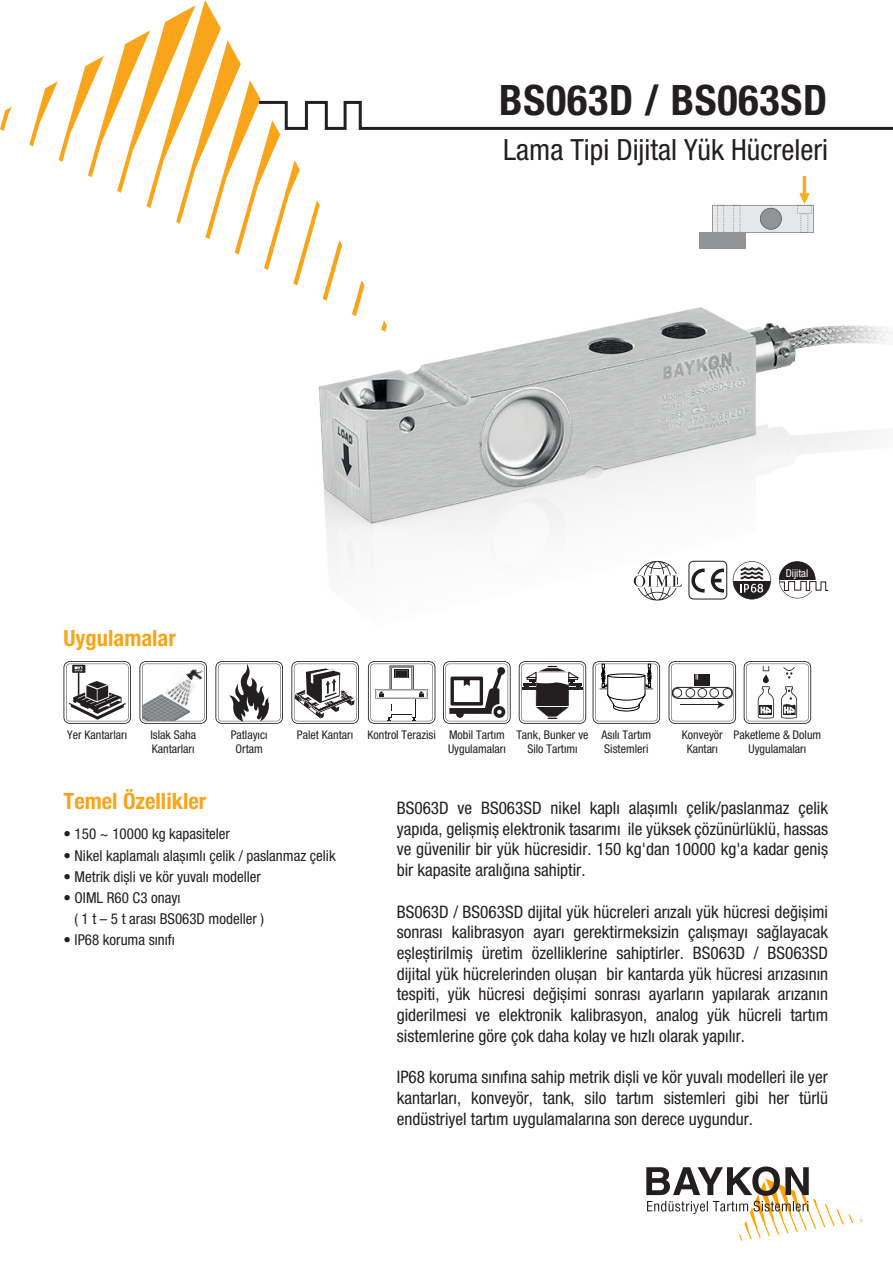
<style>
.page{position:relative;width:893px;height:1263px;background:#fff}
.page>*{position:absolute;margin:0;border:0;box-sizing:border-box;transform-origin:0 0}
.t1{font:700 condensed 42px "Helvetica Neue LT Pro";letter-spacing:.02em;color:#231f20}
.t2{font:condensed 29.25px "Helvetica Neue LT Pro";color:#231f20}
.t3{font:700 condensed 22.5px "Helvetica Neue LT Pro";color:#f9a51b}
.t4{font:condensed 17.25px/20.7px "Helvetica Neue LT Pro";color:#231f20;text-align:justify}
.t5{font:condensed 15px/21px "Helvetica Neue LT Pro";color:#231f20}
.t6{font:condensed 12px/14.4px "Helvetica Neue LT Pro";color:#231f20;text-align:center}
.t7{font:condensed 10.95px "Helvetica Neue LT Pro";color:#fff}
</style>
<div class="page">
<img style="left:319px;top:332px;width:574px;height:269px">
<svg style="left:0;top:107px;width:12px;height:24px"></svg>
<svg style="left:646px;top:1166px;width:207px;height:74px"></svg>
<svg style="left:29px;top:0;width:864px;height:332px"></svg>
<svg style="left:779px;top:561px;width:36px;height:1px"></svg>
<svg style="left:778px;top:562px;width:51px;height:36px"></svg>
<svg style="left:733px;top:561px;width:38px;height:38px"></svg>
<svg style="left:634px;top:561px;width:47px;height:39px"></svg>
<svg style="left:691px;top:569px;width:14px;height:23px"></svg>
<svg style="left:711px;top:569px;width:13px;height:23px"></svg>
<div style="left:689px;top:561px;width:38px;height:38px;border:1px solid #231f20;border-radius:5px"></div>
<svg style="left:64px;top:661px;width:67px;height:63px"></svg>
<svg style="left:140px;top:661px;width:67px;height:63px"></svg>
<img style="left:164px;top:668px;width:37px;height:40px">
<img style="left:184px;top:664px;width:22px;height:21px">
<svg style="left:215px;top:661px;width:68px;height:63px"></svg>
<svg style="left:291px;top:661px;width:68px;height:63px"></svg>
<svg style="left:368px;top:661px;width:67px;height:63px"></svg>
<svg style="left:519px;top:661px;width:67px;height:63px"></svg>
<svg style="left:593px;top:661px;width:67px;height:63px"></svg>
<svg style="left:669px;top:661px;width:67px;height:63px"></svg>
<svg style="left:744px;top:661px;width:67px;height:63px"></svg>
<svg style="left:443px;top:661px;width:68px;height:63px"></svg>
<h1 class="t1" style="left:499px;top:74px;width:329px">BS063D / BS063SD</h1>
<h2 class="t2" style="left:503px;top:133px;width:326px">Lama Tipi Dijital Yük Hücreleri</h2>
<h3 class="t3" style="left:64px;top:624px;width:114px">Uygulamalar</h3>
<p class="t7" style="left:786px;top:567px;width:24px">Dijital</p>
<p class="t6" style="left:67px;top:727px;width:61px">Yer Kantarları</p>
<p class="t6" style="left:150px;top:727px;width:47px;text-align:left">Islak Saha<br>Kantarları</p>
<p class="t6" style="left:231px;top:727px;width:38px">Patlayıcı<br>Ortam</p>
<p class="t6" style="left:297px;top:727px;width:140px">Palet Kantarı Kontrol Terazisi</p>
<p class="t6" style="left:516px;top:727px;width:74px">Tank, Bunker ve<br>Silo Tartımı</p>
<p class="t6" style="left:601px;top:727px;width:51px;text-align:left">Asılı Tartım<br>Sistemleri</p>
<p class="t6" style="left:682px;top:727px;width:42px">Konveyör<br>Kantarı</p>
<p class="t6" style="left:734px;top:727px;width:89px">Paketleme &amp; Dolum<br>Uygulamaları</p>
<p class="t6" style="left:448px;top:727px;width:59px;text-align:left">Mobil Tartım<br>Uygulamaları</p>
<h3 class="t3" style="left:64px;top:788px;width:144px">Temel Özellikler</h3>
<p class="t5" style="left:64px;top:823px;width:168px">• 150 ~ 10000 kg kapasiteler</p>
<p class="t5" style="left:64px;top:844px;width:274px">• Nikel kaplamalı alașımlı çelik / paslanmaz çelik</p>
<p class="t5" style="left:64px;top:865px;width:199px">• Metrik dișli ve kör yuvalı modeller</p>
<p class="t5" style="left:74px;top:886px;width:191px;text-indent:-11px">• OIML R60 C3 onayı<br>( 1 t – 5 t arası BS063D modeller )</p>
<p class="t5" style="left:64px;top:928px;width:113px">• IP68 koruma sınıfı</p>
<p class="t4" style="left:397px;top:797px;width:433px">BS063D ve BS063SD nikel kaplı alașımlı çelik/paslanmaz çelik yapıda, gelișmiș elektronik tasarımı ile yüksek çözünürlüklü, hassas ve güvenilir bir yük hücresidir. 150 kg'dan 10000 kg'a kadar geniș bir kapasite aralığına sahiptir.</p>
<p class="t4" style="left:397px;top:901px;width:433px">BS063D / BS063SD dijital yük hücreleri arızalı yük hücresi değișimi sonrası kalibrasyon ayarı gerektirmeksizin çalıșmayı sağlayacak eșleștirilmiș üretim özelliklerine sahiptirler. BS063D / BS063SD dijital yük hücrelerinden olușan bir kantarda yük hücresi arızasının tespiti, yük hücresi değișimi sonrası ayarların yapılarak arızanın giderilmesi ve elektronik kalibrasyon, analog yük hücreli tartım sistemlerine göre çok daha kolay ve hızlı olarak yapılır.</p>
<p class="t4" style="left:397px;top:1067px;width:433px">IP68 koruma sınıfına sahip metrik dișli ve kör yuvalı modelleri ile yer kantarları, konveyör, tank, silo tartım sistemleri gibi her türlü endüstriyel tartım uygulamalarına son derece uygundur.</p>
</div>
